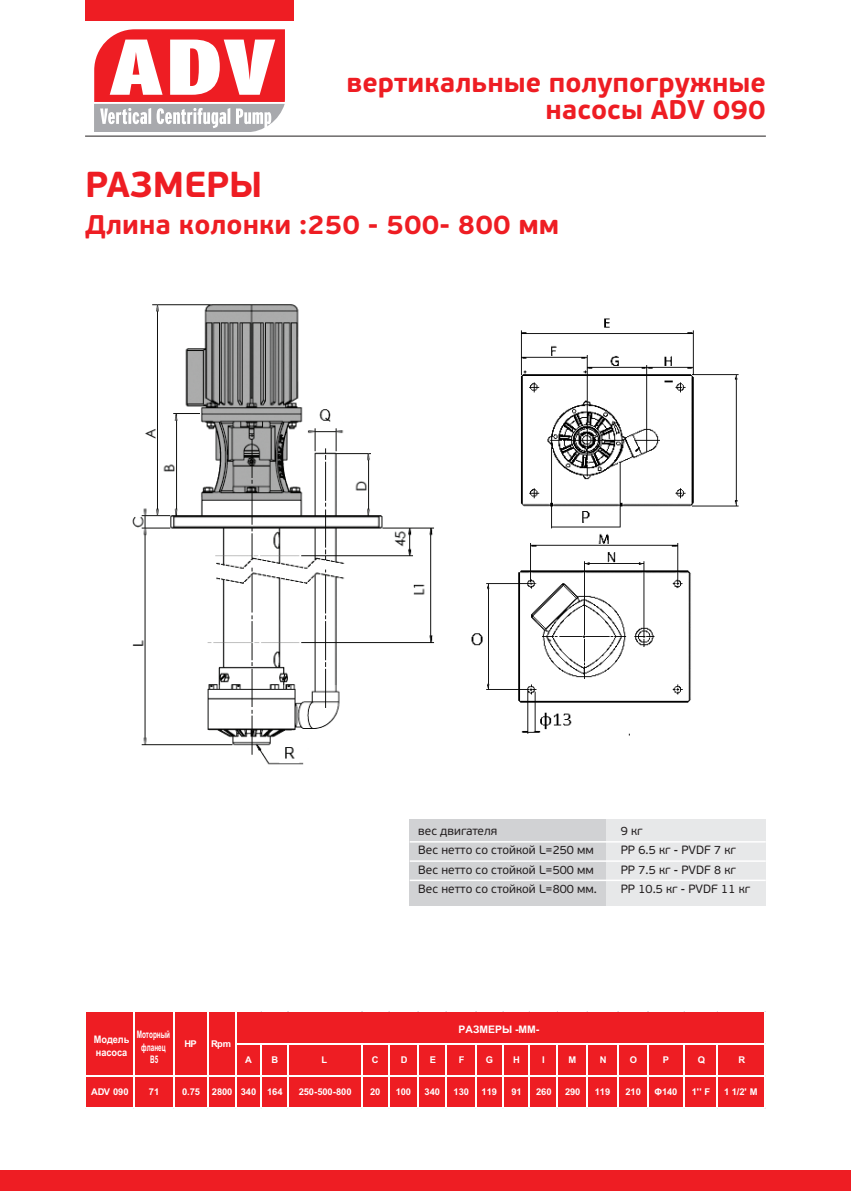
<style>
.page{position:relative;width:851px;height:1191px;background:#fff}
.page>*{position:absolute;margin:0;border:0;box-sizing:border-box;transform-origin:0 0}
.t1{font:700 36px "PF Beau Sans Pro";color:#ee1d23}
.t2{font:700 27px/27px "PF Beau Sans Pro";color:#ee1d23;text-align:right}
.t3{font:12px "PF Beau Sans Pro";color:#231f20}
.t4{font:700 10.35px/12.5px "Arial";color:#fff;text-align:center;scale:.61 1}
.t5{font:700 10.35px/12.5px "Arial";color:#fff;scale:.88 1}
.t6{font:700 10.35px "Arial";color:#fff}
.t7{font:700 9.3px "Arial";letter-spacing:-.01em;color:#fff}
</style>
<div class="page">
<div style="left:0;top:1169px;width:850px;height:22px;background:#ee1d23"></div>
<div style="left:85px;top:0;width:208px;height:21px;background:#ee1d23"></div>
<hr style="left:85px;top:136px;width:680px;height:1px;background:#231f20">
<div style="left:86px;top:1012px;width:679px;height:96px;background:#ee1d23"></div>
<hr style="left:236px;top:1042px;width:529px;height:2px;background:#fff">
<hr style="left:86px;top:1075px;width:679px;height:1px;background:#fff">
<hr style="left:133px;top:1012px;width:1px;height:96px;background:#fff">
<hr style="left:173px;top:1012px;width:1px;height:96px;background:#fff">
<hr style="left:207px;top:1012px;width:1px;height:96px;background:#fff">
<hr style="left:235px;top:1012px;width:1px;height:96px;background:#fff">
<hr style="left:260px;top:1044px;width:2px;height:64px;background:#fff">
<hr style="left:287px;top:1044px;width:1px;height:64px;background:#fff">
<hr style="left:361px;top:1044px;width:1px;height:64px;background:#fff">
<hr style="left:388px;top:1044px;width:1px;height:64px;background:#fff">
<hr style="left:417px;top:1044px;width:1px;height:64px;background:#fff">
<hr style="left:445px;top:1044px;width:1px;height:64px;background:#fff">
<hr style="left:474px;top:1044px;width:2px;height:64px;background:#fff">
<hr style="left:502px;top:1044px;width:1px;height:64px;background:#fff">
<hr style="left:528px;top:1044px;width:2px;height:64px;background:#fff">
<hr style="left:556px;top:1044px;width:2px;height:64px;background:#fff">
<hr style="left:586px;top:1044px;width:2px;height:64px;background:#fff">
<hr style="left:617px;top:1044px;width:1px;height:64px;background:#fff">
<hr style="left:646px;top:1044px;width:2px;height:64px;background:#fff">
<hr style="left:683px;top:1044px;width:2px;height:64px;background:#fff">
<hr style="left:716px;top:1044px;width:2px;height:64px;background:#fff">
<hr style="left:86px;top:1107px;width:679px;height:1px;background:#fff">
<hr style="left:764px;top:1012px;width:1px;height:96px;background:#fff">
<img style="left:132px;top:304px;width:302px;height:461px">
<img style="left:471px;top:318px;width:268px;height:418px">
<div style="left:409px;top:819px;width:196px;height:86px;background:#d1d2d4"></div>
<div style="left:606px;top:819px;width:159px;height:86px;background:#e7e8e9"></div>
<hr style="left:409px;top:841px;width:356px;height:1px;background:#fff">
<hr style="left:409px;top:860px;width:356px;height:2px;background:#fff">
<hr style="left:409px;top:879px;width:356px;height:2px;background:#fff">
<svg style="left:94px;top:30px;width:191px;height:102px"></svg>
<h2 class="t2" style="left:346px;top:70px;width:421px">вертикальные полупогружные насосы ADV 090</h2>
<h1 class="t1" style="left:85px;top:162px;width:179px">РАЗМЕРЫ</h1>
<h2 class="t2" style="left:85px;top:211px;width:476px">Длина колонки :250 - 500- 800 мм</h2>
<p class="t3" style="left:418px;top:824px;width:81px">вес двигателя</p>
<p class="t3" style="left:620px;top:824px;width:23px">9 кг</p>
<p class="t3" style="left:418px;top:843px;width:177px">Вес нетто со стойкой L=250 мм</p>
<p class="t3" style="left:620px;top:843px;width:117px">PP 6.5 кг - PVDF 7 кг</p>
<p class="t3" style="left:418px;top:862px;width:177px">Вес нетто со стойкой L=500 мм</p>
<p class="t3" style="left:620px;top:862px;width:117px">PP 7.5 кг - PVDF 8 кг</p>
<p class="t3" style="left:418px;top:882px;width:180px">Вес нетто со стойкой L=800 мм.</p>
<p class="t3" style="left:620px;top:882px;width:131px">PP 10.5 кг - PVDF 11 кг</p>
<p class="t5" style="left:94px;top:1033px;width:42px">Модель насоса</p>
<p class="t4" style="left:137px;top:1028px;width:56px">Моторный фланец<br>B5</p>
<p class="t7" style="left:185px;top:1037px;width:14px">HP</p>
<p class="t7" style="left:211px;top:1037px;width:22px">Rpm</p>
<p class="t6" style="left:458px;top:1022px;width:82px">РАЗМЕРЫ -MM-</p>
<p class="t7" style="left:245px;top:1053px;width:8px">A</p>
<p class="t7" style="left:271px;top:1053px;width:8px">B</p>
<p class="t7" style="left:321px;top:1053px;width:7px">L</p>
<p class="t7" style="left:372px;top:1053px;width:8px">C</p>
<p class="t7" style="left:401px;top:1053px;width:8px">D</p>
<p class="t7" style="left:429px;top:1053px;width:8px">E</p>
<p class="t7" style="left:458px;top:1053px;width:7px">F</p>
<p class="t7" style="left:486px;top:1053px;width:9px">G</p>
<p class="t7" style="left:513px;top:1053px;width:8px">H</p>
<p class="t7" style="left:542px;top:1053px;width:4px">I</p>
<p class="t7" style="left:568px;top:1053px;width:9px">M</p>
<p class="t7" style="left:600px;top:1053px;width:8px">N</p>
<p class="t7" style="left:629px;top:1053px;width:9px">O</p>
<p class="t7" style="left:662px;top:1053px;width:8px">P</p>
<p class="t7" style="left:697px;top:1053px;width:9px">Q</p>
<p class="t7" style="left:738px;top:1053px;width:8px">R</p>
<p class="t7" style="left:91px;top:1085px;width:39px">ADV 090</p>
<p class="t7" style="left:149px;top:1085px;width:12px">71</p>
<p class="t7" style="left:182px;top:1085px;width:19px">0.75</p>
<p class="t7" style="left:212px;top:1085px;width:72px">2800 340 164</p>
<p class="t7" style="left:298px;top:1085px;width:54px">250-500-800</p>
<p class="t7" style="left:370px;top:1085px;width:12px">20</p>
<p class="t7" style="left:395px;top:1085px;width:17px">100</p>
<p class="t7" style="left:424px;top:1085px;width:17px">340</p>
<p class="t7" style="left:453px;top:1085px;width:17px">130</p>
<p class="t7" style="left:481px;top:1085px;width:17px">119</p>
<p class="t7" style="left:511px;top:1085px;width:12px">91</p>
<p class="t7" style="left:536px;top:1085px;width:17px">260</p>
<p class="t7" style="left:565px;top:1085px;width:17px">290</p>
<p class="t7" style="left:594px;top:1085px;width:17px">119</p>
<p class="t7" style="left:625px;top:1085px;width:17px">210</p>
<p class="t7" style="left:654px;top:1085px;width:25px">Φ140</p>
<p class="t7" style="left:691px;top:1085px;width:20px">1'' F</p>
<p class="t7" style="left:724px;top:1085px;width:35px">1 1/2' M</p>
</div>
